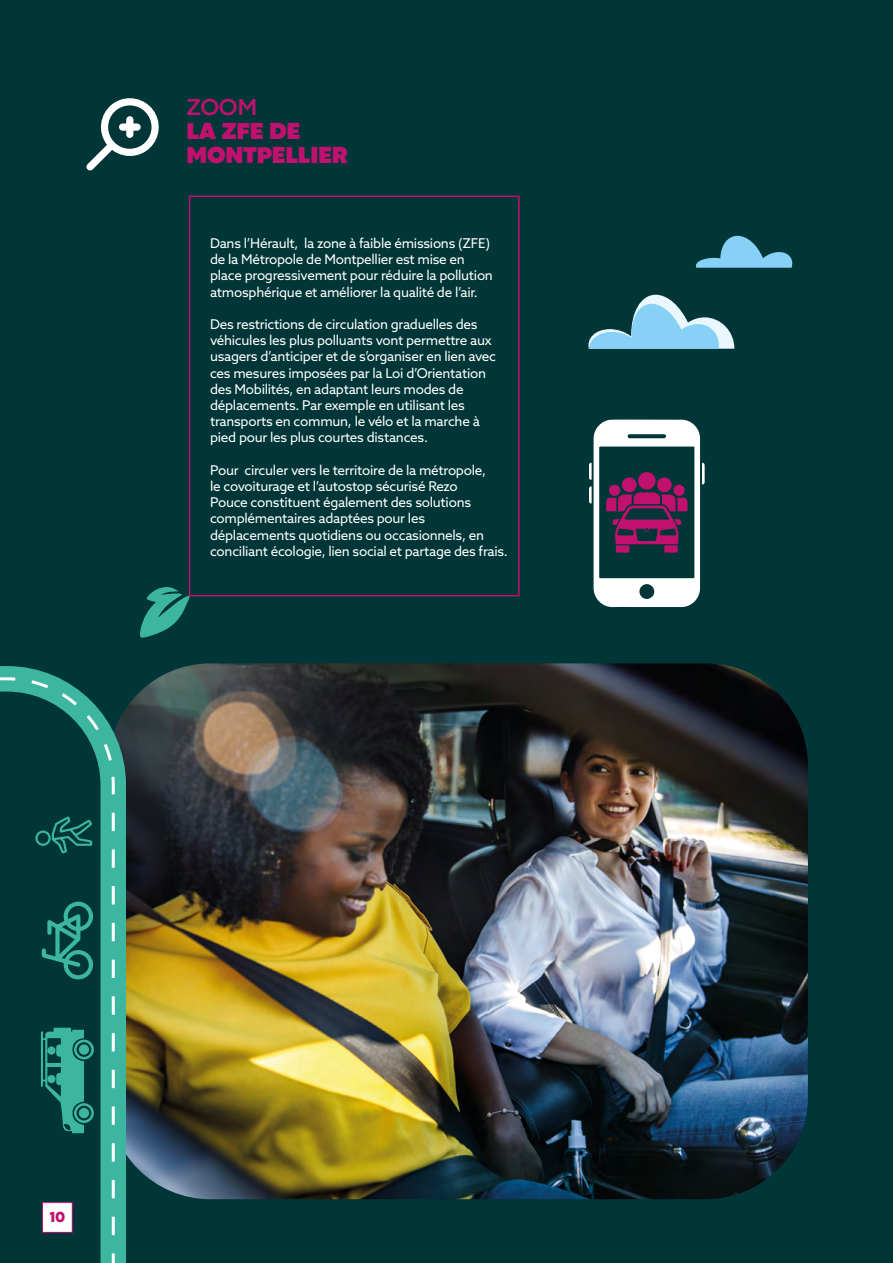
<style>
.page{position:relative;width:893px;height:1263px;background:#003637}
.page>*{position:absolute;margin:0;border:0;box-sizing:border-box;transform-origin:0 0}
.t1{font:900 24px/24px "Codec Pro";letter-spacing:-.01em;color:#c0116f}
.t2{font:700 24px "Codec Pro";color:#c0116f}
.t3{font:800 15px "Codec Pro";color:#c0116f}
.t4{font:13.5px/16.2px "Azo Sans";letter-spacing:-.02em;color:#fff}
</style>
<div class="page">
<svg style="left:140px;top:579px;width:50px;height:59px"></svg>
<svg style="left:695px;top:236px;width:98px;height:32px"></svg>
<svg style="left:588px;top:294px;width:146px;height:55px"></svg>
<div style="left:189px;top:196px;width:331px;height:400px;border:2px solid #c0116f"></div>
<svg style="left:86px;top:98px;width:73px;height:73px"></svg>
<svg style="left:589px;top:419px;width:116px;height:188px"></svg>
<img style="left:139px;top:663px;width:669px;height:536px">
<svg style="left:0;top:666px;width:139px;height:597px"></svg>
<svg style="left:0;top:676px;width:116px;height:587px"></svg>
<div style="left:43px;top:1202px;width:29px;height:30px;background:#fff"></div>
<div style="left:42px;top:1202px;width:31px;height:31px;border:1px solid #c0116f"></div>
<h1 class="t2" style="left:186px;top:93px;width:72px">ZOOM</h1>
<h1 class="t1" style="left:186px;top:119px;width:163px">LA ZFE DE<br>MONTPELLIER</h1>
<p class="t4" style="left:210px;top:235px;width:284px">Dans l’Hérault, la zone à faible émissions (ZFE) de la Métropole de Montpellier est mise en place progressivement pour réduire la pollution atmosphérique et améliorer la qualité de l’air.</p>
<p class="t4" style="left:210px;top:316px;width:287px">Des restrictions de circulation graduelles des véhicules les plus polluants vont permettre aux usagers d’anticiper et de s’organiser en lien avec ces mesures imposées par la Loi d’Orientation des Mobilités, en adaptant leurs modes de déplacements. Par exemple en utilisant les transports en commun, le vélo et la marche à pied pour les plus courtes distances.</p>
<p class="t4" style="left:210px;top:462px;width:299px">Pour circuler vers le territoire de la métropole,<br>le covoiturage et l’autostop sécurisé Rezo<br>Pouce constituent également des solutions complémentaires adaptées pour les déplacements quotidiens ou occasionnels, en conciliant écologie, lien social et partage des frais.</p>
<p class="t3" style="left:50px;top:1208px;width:16px">10</p>
</div>
